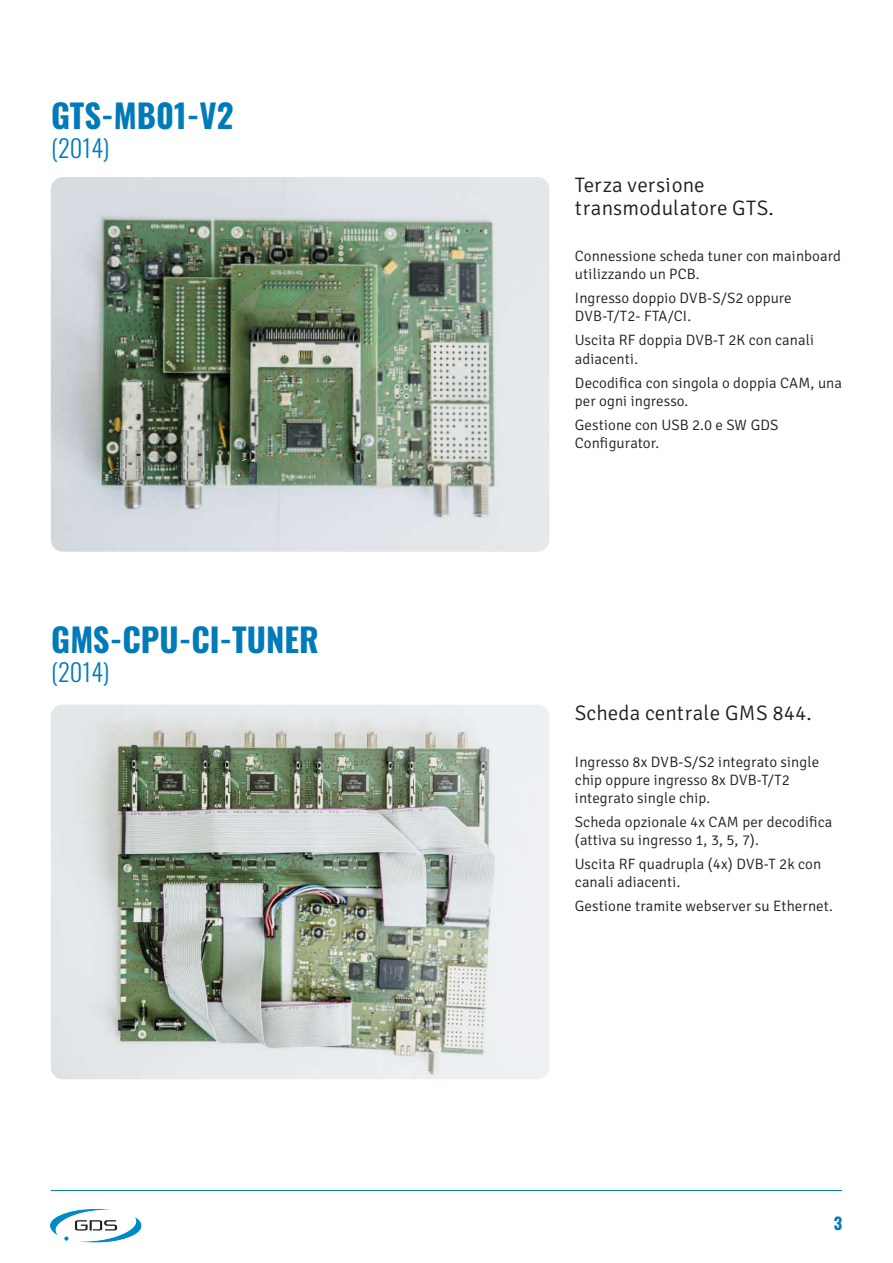
<style>
.page{position:relative;width:893px;height:1263px;background:#fff}
.page>*{position:absolute;margin:0;border:0;box-sizing:border-box;transform-origin:0 0}
.t1{font:700 32.7px "Oswald";color:#007ab8}
.t2{font:300 24.3px "Oswald";color:#007ab8}
.t3{font:300 21px/22.5px "Signika";letter-spacing:.01em;color:#1d2124}
.t4{font:700 16.5px "Oswald";color:#007ab8}
.t5{font:300 15px/18px "Signika";letter-spacing:.005em;color:#1d2124}
</style>
<div class="page">
<img style="left:51px;top:177px;width:498px;height:375px">
<img style="left:51px;top:705px;width:498px;height:374px">
<hr style="left:51px;top:1190px;width:791px;height:1px;background:#007ab8">
<img style="left:50px;top:1209px;width:92px;height:34px">
<h1 class="t1" style="left:51px;top:98px;width:184px">GTS-MB01-V2</h1>
<h2 class="t2" style="left:51px;top:126px;width:60px">(2014)</h2>
<h1 class="t1" style="left:51px;top:623px;width:269px">GMS-CPU-CI-TUNER</h1>
<h2 class="t2" style="left:51px;top:651px;width:60px">(2014)</h2>
<h3 class="t3" style="left:575px;top:173px;width:200px">Terza versione transmodulatore GTS.</h3>
<p class="t5" style="left:575px;top:246px;width:268px">Connessione scheda tuner con mainboard utilizzando un PCB.</p>
<p class="t5" style="left:575px;top:288px;width:218px">Ingresso doppio DVB-S/S2 oppure<br>DVB-T/T2- FTA/CI.</p>
<p class="t5" style="left:575px;top:330px;width:240px">Uscita RF doppia DVB-T 2K con canali adiacenti.</p>
<p class="t5" style="left:575px;top:372px;width:269px">Decodifica con singola o doppia CAM, una per ogni ingresso.</p>
<p class="t5" style="left:575px;top:414px;width:205px">Gestione con USB 2.0 e SW GDS<br>Configurator.</p>
<h3 class="t3" style="left:575px;top:700px;width:238px">Scheda centrale GMS 844.</h3>
<p class="t5" style="left:575px;top:751px;width:246px">Ingresso 8x DVB-S/S2 integrato single chip oppure ingresso 8x DVB-T/T2 integrato single chip.</p>
<p class="t5" style="left:575px;top:811px;width:259px">Scheda opzionale 4x CAM per decodifica (attiva su ingresso 1, 3, 5, 7).</p>
<p class="t5" style="left:575px;top:853px;width:248px">Uscita RF quadrupla (4x) DVB-T 2k con canali adiacenti.</p>
<p class="t5" style="left:575px;top:895px;width:259px">Gestione tramite webserver su Ethernet.</p>
<p class="t4" style="left:834px;top:1215px;width:10px">3</p>
</div>
